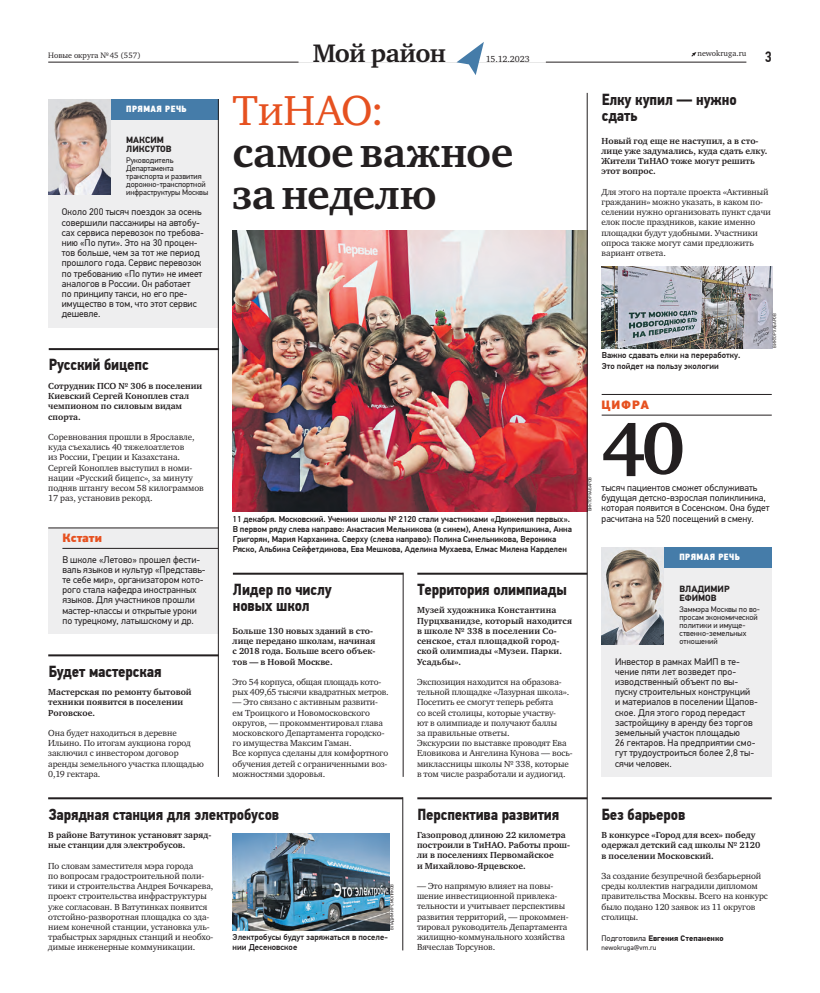
<style>
.page{position:relative;width:820px;height:993px;background:#fff}
.page>*{position:absolute;margin:0;border:0;box-sizing:border-box;transform-origin:0 0}
.t1{font:700 75px "Charter ITC";color:#231f20}
.t2{font:700 43px/42px "Charter ITC";letter-spacing:-.01em;color:#231f20}
.t3{font:43px "Charter ITC";letter-spacing:-.01em;color:#e65120}
.t4{font:700 26px "Charter ITC";letter-spacing:-.035em;color:#231f20}
.t5{font:700 16px/16px "PF Din Text Cond Pro";letter-spacing:-.01em;color:#231f20}
.t6{font:500 15px "PF Din Text Cond Pro";color:#231f20}
.t7{font:900 12px "PF Din Text Pro";color:#e65120}
.t8{font:9.6px/10.2px "PF Din Text Pro";color:#231f20}
.t9{font:9px/10.2px "Charter ITC";letter-spacing:-.01em;color:#231f20}
.t10{font:700 9px/10.2px "Charter ITC";color:#231f20}
.t11{font:700 9px/9px "PF Din Text Pro";color:#231f20}
.t12{font:9px "PF Din Text Cond Pro X Black";letter-spacing:.05em;color:#fff}
.t13{font:500 8.5px/10.2px "PF Din Text Pro";letter-spacing:-.005em;color:#231f20}
.t14{font:8px/8px "PF Din Text Pro";letter-spacing:-.005em;color:#231f20}
.t15{font:8px "Charter ITC";color:#231f20}
.t16{font:700 8px "PF Din Text Pro";color:#231f20}
.t17{font:7px "PF Din Text Pro";color:#231f20}
.t18{font:4.5px "PF Din Text Pro";color:#231f20}
.s1{font-weight:400}
</style>
<div class="page">
<svg style="left:691px;top:52px;width:5px;height:5px"></svg>
<hr style="left:48px;top:62px;width:698px;height:1px;background:#231f20">
<div style="left:298px;top:43px;width:247px;height:20px;background:#fff"></div>
<svg style="left:456px;top:42px;width:27px;height:33px"></svg>
<img style="left:232px;top:230px;width:354px;height:281px">
<hr style="left:601px;top:394px;width:170px;height:1px;background:#231f20">
<hr style="left:601px;top:415px;width:170px;height:1px;background:#231f20">
<div style="left:48px;top:528px;width:170px;height:105px;background:#eeeeef"></div>
<hr style="left:48px;top:527px;width:170px;height:1px;background:#231f20">
<hr style="left:62px;top:548px;width:156px;height:1px;background:#231f20">
<div style="left:601px;top:547px;width:170px;height:229px;background:#eeeeef"></div>
<div style="left:615px;top:547px;width:156px;height:20px;background:#457ca9"></div>
<img style="left:601px;top:547px;width:62px;height:97px">
<div style="left:48px;top:99px;width:170px;height:228px;background:#eeeeef"></div>
<div style="left:62px;top:99px;width:156px;height:20px;background:#457ca9"></div>
<img style="left:48px;top:99px;width:62px;height:96px">
<hr style="left:218px;top:99px;width:1px;height:677px;background:#231f20">
<hr style="left:403px;top:572px;width:1px;height:204px;background:#231f20">
<hr style="left:402px;top:797px;width:1px;height:153px;background:#231f20">
<hr style="left:49px;top:348px;width:170px;height:2px;background:#231f20">
<hr style="left:233px;top:572px;width:170px;height:2px;background:#231f20">
<hr style="left:48px;top:797px;width:355px;height:2px;background:#231f20">
<hr style="left:417px;top:572px;width:170px;height:2px;background:#231f20">
<hr style="left:417px;top:797px;width:170px;height:2px;background:#231f20">
<hr style="left:601px;top:797px;width:170px;height:2px;background:#231f20">
<img style="left:232px;top:833px;width:157px;height:96px">
<img style="left:601px;top:266px;width:170px;height:82px">
<hr style="left:586px;top:93px;width:1px;height:857px;background:#231f20">
<hr style="left:48px;top:654px;width:170px;height:2px;background:#231f20">
<p class="t15" style="left:48px;top:52px;width:94px">Новые округа № 45 (557)</p>
<p class="t12" style="left:126px;top:105px;width:62px">ПРЯМАЯ РЕЧЬ</p>
<p class="t11" style="left:126px;top:136px;width:47px">МАКСИМ<br>ЛИКСУТОВ</p>
<p class="t14" style="left:126px;top:157px;width:83px">Руководитель<br>Департамента транспорта и развития дорожно-транспортной инфраструктуры Москвы</p>
<p class="t8" style="left:62px;top:208px;width:144px">Около 200 тысяч поездок за осень совершили пассажиры на автобу&shy;сах сервиса перевозок по требова&shy;нию «По пути». Это на 30 процен&shy;тов больше, чем за тот же период прошлого года. Сервис перевозок по требованию «По пути» не имеет аналогов в России. Он работает<br>по принципу такси, но его пре&shy;имущество в том, что этот сервис дешевле.</p>
<h3 class="t5" style="left:49px;top:358px;width:102px">Русский бицепс</h3>
<p class="t10" style="left:48px;top:381px;width:156px">Сотрудник ПСО № 306 в поселении<br>Киевский Сергей Коноплев стал чемпионом по силовым видам спорта.</p>
<p class="t9" style="left:48px;top:432px;width:157px">Соревнования прошли в Ярославле, куда съехались 40 тяжелоатлетов<br>из России, Греции и Казахстана.<br>Сергей Коноплев выступил в номи&shy;нации «Русский бицепс», за минуту подняв штангу весом 58 килограммов<br>17 раз, установив рекорд.</p>
<h3 class="t7" style="left:62px;top:533px;width:41px">Кстати</h3>
<p class="t8" style="left:62px;top:555px;width:145px">В школе «Летово» прошел фести&shy;валь языков и культур «Представь&shy;те себе мир», организатором кото&shy;рого стала кафедра иностранных языков. Для участников прошли мастер-классы и открытые уроки по турецкому, латышскому и др.</p>
<h3 class="t5" style="left:49px;top:664px;width:114px">Будет мастерская</h3>
<p class="t10" style="left:48px;top:687px;width:145px">Мастерская по ремонту бытовой техники появится в поселении<br>Роговское.</p>
<p class="t9" style="left:48px;top:728px;width:157px">Она будет находиться в деревне<br>Ильино. По итогам аукциона город заключил с инвестором договор аренды земельного участка площадью<br>0,19 гектара.</p>
<h3 class="t4" style="left:313px;top:42px;width:134px">Мой район</h3>
<p class="t15" style="left:697px;top:50px;width:51px">newokruga.ru</p>
<p class="t9" style="left:485px;top:55px;width:45px">15.12.2023</p>
<h3 class="t6" style="left:764px;top:51px;width:8px">3</h3>
<h2 class="t3" style="left:232px;top:92px;width:153px">ТиНАО:</h2>
<h2 class="t2" style="left:232px;top:134px;width:282px">самое важное за неделю</h2>
<h3 class="t5" style="left:601px;top:93px;width:136px">Елку купил — нужно сдать</h3>
<p class="t10" style="left:601px;top:136px;width:167px">Новый год еще не наступил, а в сто&shy;лице уже задумались, куда сдать елку.<br>Жители ТиНАО тоже могут решить этот вопрос.</p>
<p class="t9" style="left:601px;top:187px;width:171px">Для этого на портале проекта «Активный гражданин» можно указать, в каком по&shy;селении нужно организовать пункт сдачи елок после праздников, какие именно площадки будут удобными. Участники опроса также могут сами предложить вариант ответа.</p>
<p class="t13" style="left:232px;top:514px;width:340px">11 декабря. Московский. Ученики школы № 2120 стали участниками «Движения первых».<br>В первом ряду слева направо: Анастасия Мельникова (в синем), Алена Куприяшкина, Анна Григорян, Мария Карханина. Сверху (слева направо): Полина Синельникова, Вероника Ряско, Альбина Сейфетдинова, Ева Мешкова, Аделина Мухаева, Елмас Милена Карделен</p>
<h3 class="t5" style="left:233px;top:582px;width:100px">Лидер по числу новых школ</h3>
<p class="t10" style="left:232px;top:626px;width:144px">Больше 130 новых зданий в сто&shy;лице передано школам, начиная с 2018 года. Больше всего объек&shy;тов — в Новой Москве.</p>
<p class="t9" style="left:232px;top:677px;width:157px">Это 54 корпуса, общая площадь кото&shy;рых 409,65 тысячи квадратных метров.</p>
<p class="t9" style="left:232px;top:697px;width:157px">— Это связано с активным развити&shy;ем Троицкого и Новомосковского округов, — прокомментировал глава московского Департамента городско&shy;го имущества Максим Гаман.<br>Все корпуса сделаны для комфортного обучения детей с ограниченными воз&shy;можностями здоровья.</p>
<h3 class="t5" style="left:417px;top:582px;width:151px">Территория олимпиады</h3>
<p class="t10" style="left:417px;top:605px;width:156px">Музей художника Константина<br>Пурцхванидзе, который находится в школе № 338 в поселении Со&shy;сенское, стал площадкой город&shy;ской олимпиады «Музеи. Парки.<br>Усадьбы».</p>
<p class="t9" style="left:417px;top:677px;width:157px">Экспозиция находится на образова&shy;тельной площадке «Лазурная школа».<br>Посетить ее смогут теперь ребята<br>со всей столицы, которые участву-<br>ют в олимпиаде и получают баллы<br>за правильные ответы.<br>Экскурсии по выставке проводят Ева Еловикова и Ангелина Кунова — вось&shy;миклассницы школы № 338, которые в том числе разработали и аудиогид.</p>
<p class="t13" style="left:601px;top:351px;width:140px">Важно сдавать елки на переработку.<br>Это пойдет на пользу экологии</p>
<p class="t18" style="left:772px;top:348px;width:36px;rotate:-90deg">ВИКТОР ХАБАРОВ</p>
<p class="t18" style="left:588px;top:511px;width:36px;rotate:-90deg">ВИКТОР ХАБАРОВ</p>
<h3 class="t7" style="left:601px;top:399px;width:49px">ЦИФРА</h3>
<h1 class="t1" style="left:601px;top:417px;width:85px">40</h1>
<p class="t8" style="left:601px;top:483px;width:169px">тысяч пациентов сможет обслуживать будущая детско-взрослая поликлиника, которая появится в Сосенском. Она будет расчитана на 520 посещений в смену.</p>
<p class="t12" style="left:679px;top:553px;width:62px">ПРЯМАЯ РЕЧЬ</p>
<p class="t11" style="left:679px;top:585px;width:51px">ВЛАДИМИР<br>ЕФИМОВ</p>
<p class="t14" style="left:679px;top:606px;width:82px">Заммэра Москвы по во&shy;просам экономической политики и имуще&shy;ственно-земельных отношений</p>
<p class="t8" style="left:614px;top:657px;width:144px">Инвестор в рамках МаИП в те&shy;чение пяти лет возведет про&shy;изводственный объект по вы&shy;пуску строительных конструкций<br>и материалов в поселении Щапов&shy;ское. Для этого город передаст застройщику в аренду без торгов земельный участок площадью<br>26 гектаров. На предприятии смо&shy;гут трудоустроиться более 2,8 ты&shy;сячи человек.</p>
<h3 class="t5" style="left:48px;top:807px;width:232px">Зарядная станция для электробусов</h3>
<p class="t10" style="left:48px;top:830px;width:164px">В районе Ватутинок установят заряд&shy;ные станции для электробусов.</p>
<p class="t9" style="left:48px;top:861px;width:167px">По словам заместителя мэра города<br>по вопросам градостроительной поли&shy;тики и строительства Андрея Бочкарева, проект строительства инфраструктуры уже согласован. В Ватутинках появится отстойно-разворотная площадка со зда&shy;нием конечной станции, установка уль&shy;трабыстрых зарядных станций и необхо&shy;димые инженерные коммуникации.</p>
<p class="t18" style="left:390px;top:929px;width:48px;rotate:-90deg">ВЛАДИМИР СМОЛЯКОВ</p>
<p class="t13" style="left:232px;top:932px;width:157px">Электробусы будут заряжаться в поселе&shy;нии Десеновское</p>
<h3 class="t5" style="left:417px;top:807px;width:143px">Перспектива развития</h3>
<p class="t10" style="left:417px;top:830px;width:154px">Газопровод длиною 22 километра построили в ТиНАО. Работы прош&shy;ли в поселениях Первомайское<br>и Михайлово-Ярцевское.</p>
<p class="t9" style="left:417px;top:881px;width:153px">— Это напрямую влияет на повы&shy;шение инвестиционной привлека&shy;тельности и учитывает перспективы развития территорий, — прокоммен&shy;тировал руководитель Департамента жилищно-коммунального хозяйства<br>Вячеслав Торсунов.</p>
<h3 class="t5" style="left:601px;top:807px;width:85px">Без барьеров</h3>
<p class="t10" style="left:601px;top:830px;width:160px">В конкурсе «Город для всех» победу одержал детский сад школы № 2120 в поселении Московский.</p>
<p class="t9" style="left:601px;top:871px;width:168px">За создание безупречной безбарьерной среды коллектив наградили дипломом правительства Москвы. Всего на конкурс было подано 120 заявок из 11 округов столицы.</p>
<p class="t16" style="left:601px;top:935px;width:123px"><span class="s1">Подготовила</span> Евгения Степаненко</p>
<p class="t17" style="left:601px;top:944px;width:56px">newokruga@vm.ru</p>
</div>
